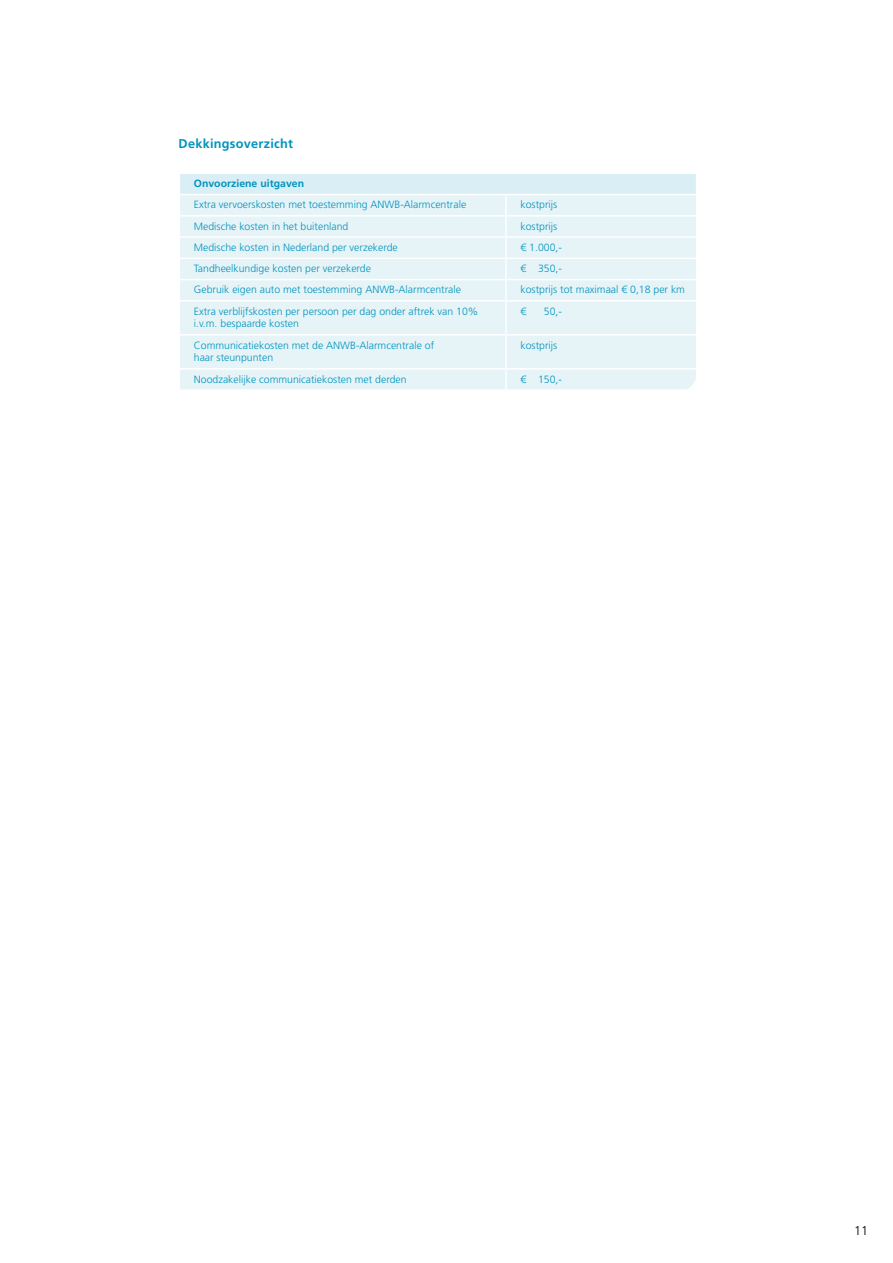
<style>
.page{position:relative;width:893px;height:1263px;background:#fff}
.page>*{position:absolute;margin:0;border:0;box-sizing:border-box;transform-origin:0 0}
.t1{font:700 12.75px "Frutiger LT Std";letter-spacing:.02em;color:#0093bd}
.t2{font:300 12.75px "Frutiger LT Std";color:#000}
.t3{font:300 10.5px/12px "Frutiger LT Std";color:#0093bd}
.t4{font:700 10.5px "Frutiger LT Std";color:#0093bd}
</style>
<div class="page">
<div style="left:179px;top:173px;width:518px;height:22px;background:#d9eff5"></div>
<div style="left:180px;top:195px;width:516px;height:194px;background:#e6f4f8"></div>
<hr style="left:179px;top:173px;width:327px;height:1px;background:#fff">
<hr style="left:506px;top:173px;width:191px;height:1px;background:#fff">
<hr style="left:179px;top:194px;width:327px;height:1px;background:#fff">
<hr style="left:506px;top:194px;width:191px;height:1px;background:#fff">
<hr style="left:505px;top:195px;width:2px;height:20px;background:#fff">
<hr style="left:179px;top:215px;width:327px;height:2px;background:#fff">
<hr style="left:506px;top:215px;width:191px;height:2px;background:#fff">
<svg style="left:505px;top:217px;width:2px;height:19px"></svg>
<hr style="left:179px;top:236px;width:327px;height:2px;background:#fff">
<hr style="left:506px;top:236px;width:191px;height:2px;background:#fff">
<hr style="left:505px;top:238px;width:2px;height:20px;background:#fff">
<hr style="left:179px;top:258px;width:327px;height:1px;background:#fff">
<hr style="left:506px;top:258px;width:191px;height:1px;background:#fff">
<hr style="left:505px;top:259px;width:2px;height:20px;background:#fff">
<hr style="left:179px;top:279px;width:327px;height:1px;background:#fff">
<svg style="left:179px;top:174px;width:1px;height:20px"></svg>
<hr style="left:506px;top:279px;width:191px;height:1px;background:#fff">
<hr style="left:505px;top:280px;width:2px;height:20px;background:#fff">
<svg style="left:696px;top:174px;width:1px;height:20px"></svg>
<hr style="left:179px;top:300px;width:327px;height:2px;background:#fff">
<hr style="left:506px;top:300px;width:191px;height:2px;background:#fff">
<hr style="left:505px;top:302px;width:2px;height:32px;background:#fff">
<hr style="left:179px;top:334px;width:327px;height:2px;background:#fff">
<hr style="left:506px;top:334px;width:191px;height:2px;background:#fff">
<hr style="left:505px;top:336px;width:2px;height:32px;background:#fff">
<hr style="left:179px;top:368px;width:327px;height:2px;background:#fff">
<hr style="left:506px;top:368px;width:191px;height:2px;background:#fff">
<svg style="left:505px;top:370px;width:2px;height:19px"></svg>
<svg style="left:674px;top:370px;width:22px;height:19px"></svg>
<p class="t1" style="left:179px;top:136px;width:116px">Dekkingsoverzicht</p>
<p class="t4" style="left:194px;top:177px;width:112px">Onvoorziene uitgaven</p>
<p class="t3" style="left:194px;top:199px;width:274px">Extra vervoerskosten met toestemming ANWB-Alarmcentrale</p>
<p class="t3" style="left:520px;top:199px;width:38px">kostprijs</p>
<p class="t3" style="left:194px;top:220px;width:156px">Medische kosten in het buitenland</p>
<p class="t3" style="left:520px;top:220px;width:38px">kostprijs</p>
<p class="t3" style="left:194px;top:241px;width:206px">Medische kosten in Nederland per verzekerde</p>
<p class="t3" style="left:520px;top:241px;width:43px">€ 1.000,-</p>
<p class="t3" style="left:194px;top:263px;width:179px">Tandheelkundige kosten per verzekerde</p>
<p class="t3" style="left:520px;top:263px;width:43px">€ 350,-</p>
<p class="t3" style="left:194px;top:284px;width:269px">Gebruik eigen auto met toestemming ANWB-Alarmcentrale</p>
<p class="t3" style="left:520px;top:284px;width:166px">kostprijs tot maximaal € 0,18 per km</p>
<p class="t3" style="left:194px;top:305px;width:286px">Extra verblijfskosten per persoon per dag onder aftrek van 10% i.v.m. bespaarde kosten</p>
<p class="t3" style="left:520px;top:305px;width:7px">€</p>
<p class="t3" style="left:544px;top:305px;width:20px">50,-</p>
<p class="t3" style="left:194px;top:339px;width:242px">Communicatiekosten met de ANWB-Alarmcentrale of haar steunpunten</p>
<p class="t3" style="left:520px;top:339px;width:38px">kostprijs</p>
<p class="t3" style="left:194px;top:373px;width:214px">Noodzakelijke communicatiekosten met derden</p>
<p class="t3" style="left:520px;top:373px;width:43px">€ 150,-</p>
<p class="t2" style="left:854px;top:1224px;width:16px">11</p>
</div>
